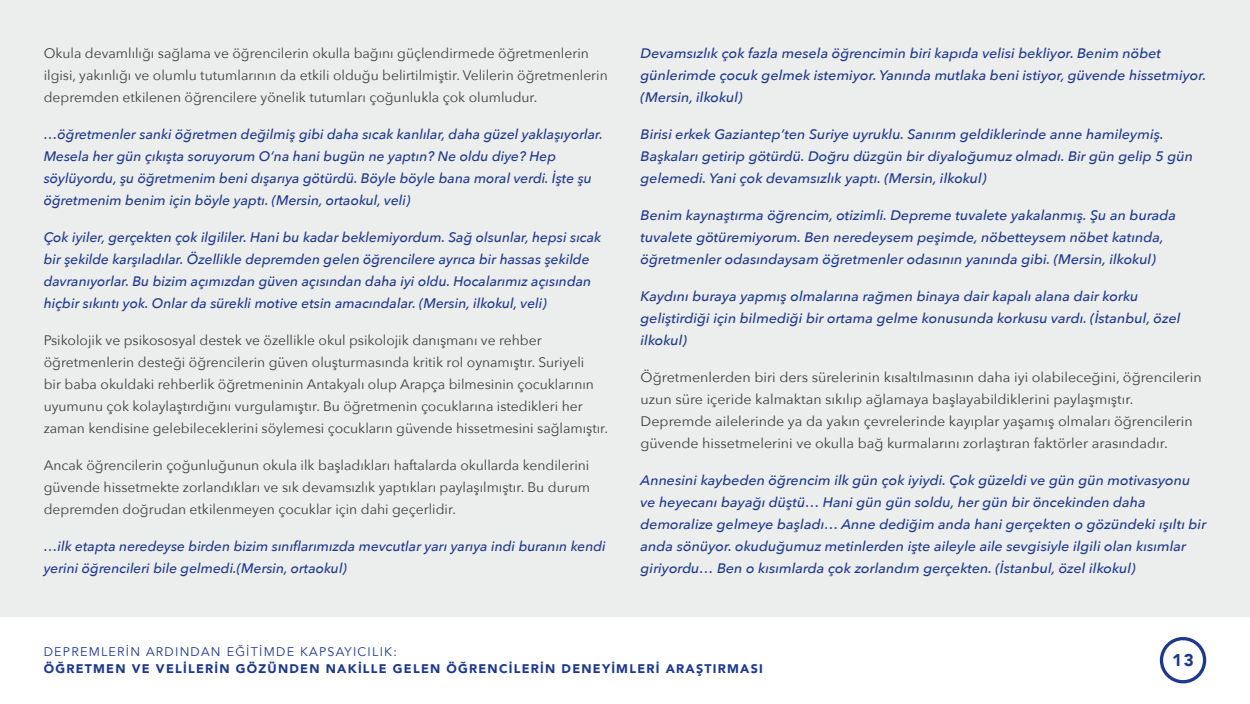
<style>
.page{position:relative;width:1250px;height:704px;background:#fff}
.page>*{position:absolute;margin:0;border:0;box-sizing:border-box;transform-origin:0 0}
.t1{font:900 16.94px "Avenir";color:#1d388c}
.OA_Alinti{font:italic 500 13.75px/21.9px "Avenir Next";color:#1d388c;scale:1.04 1}
.OA_Metin{font:13.75px/21.9px "Avenir Next";color:#3e3d40}
.OA_Alinti-2{font:italic 500 13.75px/22px "Avenir Next";color:#1d388c}
.OA_Metin-2{font:13.75px/22px "Avenir Next";color:#3e3d40;scale:1.04 1}
.t2{font:900 12.5px "Avenir";letter-spacing:.1em;color:#1d388c}
.t3{font:12.5px "Avenir";letter-spacing:.1em;color:#1d388c}
</style>
<div class="page">
<div style="left:0;top:0;width:1250px;height:616px;background:#eceded"></div>
<svg style="left:1160px;top:637px;width:46px;height:46px"></svg>
<p class="OA_Metin" style="left:44px;top:41px;width:566px">Okula devamlılığı sağlama ve öğrencilerin okulla bağını güçlendirmede öğretmenlerin ilgisi, yakınlığı ve olumlu tutumlarının da etkili olduğu belirtilmiştir. Velilerin öğretmenlerin depremden etkilenen öğrencilere yönelik tutumları çoğunlukla çok olumludur.</p>
<p class="OA_Alinti-2" style="left:44px;top:122px;width:561px">…öğretmenler sanki öğretmen değilmiş gibi daha sıcak kanlılar, daha güzel yaklaşıyorlar.<br>Mesela her gün çıkışta soruyorum O’na hani bugün ne yaptın? Ne oldu diye? Hep söylüyordu, şu öğretmenim beni dışarıya götürdü. Böyle böyle bana moral verdi. İşte şu öğretmenim benim için böyle yaptı. (Mersin, ortaokul, veli)</p>
<p class="OA_Alinti-2" style="left:44px;top:225px;width:559px">Çok iyiler, gerçekten çok ilgililer. Hani bu kadar beklemiyordum. Sağ olsunlar, hepsi sıcak bir şekilde karşıladılar. Özellikle depremden gelen öğrencilere ayrıca bir hassas şekilde davranıyorlar. Bu bizim açımızdan güven açısından daha iyi oldu. Hocalarımız açısından hiçbir sıkıntı yok. Onlar da sürekli motive etsin amacındalar. (Mersin, ilkokul, veli)</p>
<p class="OA_Metin" style="left:44px;top:328px;width:566px">Psikolojik ve psikososyal destek ve özellikle okul psikolojik danışmanı ve rehber öğretmenlerin desteği öğrencilerin güven oluşturmasında kritik rol oynamıştır. Suriyeli<br>bir baba okuldaki rehberlik öğretmeninin Antakyalı olup Arapça bilmesinin çocuklarının uyumunu çok kolaylaştırdığını vurgulamıştır. Bu öğretmenin çocuklarına istedikleri her zaman kendisine gelebileceklerini söylemesi çocukların güvende hissetmesini sağlamıştır.</p>
<p class="OA_Metin" style="left:44px;top:453px;width:548px;text-align:justify">Ancak öğrencilerin çoğunluğunun okula ilk başladıkları haftalarda okullarda kendilerini güvende hissetmekte zorlandıkları ve sık devamsızlık yaptıkları paylaşılmıştır. Bu durum depremden doğrudan etkilenmeyen çocuklar için dahi geçerlidir.</p>
<p class="OA_Alinti-2" style="left:44px;top:534px;width:564px">…ilk etapta neredeyse birden bizim sınıflarımızda mevcutlar yarı yarıya indi buranın kendi yerini öğrencileri bile gelmedi.(Mersin, ortaokul)</p>
<p class="OA_Alinti" style="left:641px;top:41px;width:546px">Devamsızlık çok fazla mesela öğrencimin biri kapıda velisi bekliyor. Benim nöbet günlerimde çocuk gelmek istemiyor. Yanında mutlaka beni istiyor, güvende hissetmiyor. (Mersin, ilkokul)</p>
<p class="OA_Alinti" style="left:641px;top:122px;width:533px">Birisi erkek Gaziantep’ten Suriye uyruklu. Sanırım geldiklerinde anne hamileymiş.<br>Başkaları getirip götürdü. Doğru düzgün bir diyaloğumuz olmadı. Bir gün gelip 5 gün gelemedi. Yani çok devamsızlık yaptı. (Mersin, ilkokul)</p>
<p class="OA_Alinti" style="left:641px;top:203px;width:516px">Benim kaynaştırma öğrencim, otizimli. Depreme tuvalete yakalanmış. Şu an burada tuvalete götüremiyorum. Ben neredeysem peşimde, nöbetteysem nöbet katında, öğretmenler odasındaysam öğretmenler odasının yanında gibi. (Mersin, ilkokul)</p>
<p class="OA_Alinti" style="left:641px;top:284px;width:521px">Kaydını buraya yapmış olmalarına rağmen binaya dair kapalı alana dair korku geliştirdiği için bilmediği bir ortama gelme konusunda korkusu vardı. (İstanbul, özel ilkokul)</p>
<p class="OA_Metin-2" style="left:641px;top:365px;width:541px">Öğretmenlerden biri ders sürelerinin kısaltılmasının daha iyi olabileceğini, öğrencilerin uzun süre içeride kalmaktan sıkılıp ağlamaya başlayabildiklerini paylaşmıştır.<br>Depremde ailelerinde ya da yakın çevrelerinde kayıplar yaşamış olmaları öğrencilerin güvende hissetmelerini ve okulla bağ kurmalarını zorlaştıran faktörler arasındadır.</p>
<p class="OA_Alinti" style="left:641px;top:468px;width:545px">Annesini kaybeden öğrencim ilk gün çok iyiydi. Çok güzeldi ve gün gün motivasyonu ve heyecanı bayağı düştü… Hani gün gün soldu, her gün bir öncekinden daha demoralize gelmeye başladı… Anne dediğim anda hani gerçekten o gözündeki ışıltı bir anda sönüyor. okuduğumuz metinlerden işte aileyle aile sevgisiyle ilgili olan kısımlar giriyordu… Ben o kısımlarda çok zorlandım gerçekten. (İstanbul, özel ilkokul)</p>
<p class="t3" style="left:44px;top:644px;width:355px">DEPREMLERIN ARDINDAN EĞITIMDE KAPSAYICILIK:</p>
<p class="t2" style="left:44px;top:657px;width:721px">ÖĞRETMEN VE VELILERIN GÖZÜNDEN NAKILLE GELEN ÖĞRENCILERIN DENEYIMLERI ARAŞTIRMASI</p>
<p class="t1" style="left:1172px;top:645px;width:23px">13</p>
</div>
